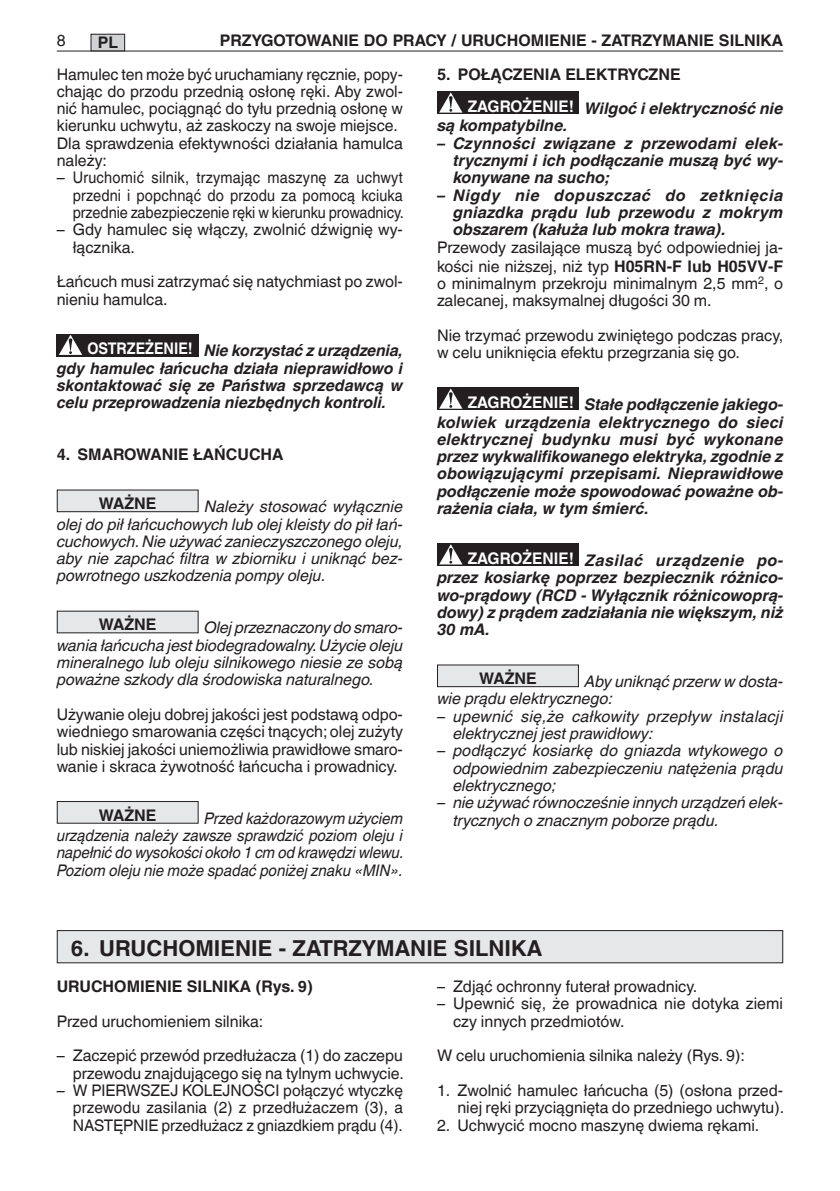
<style>
.page{position:relative;width:840px;height:1191px;background:#fff}
.page>*{position:absolute;margin:0;border:0;box-sizing:border-box;transform-origin:0 0}
.Normale{font:700 22px "Helvetica World";color:#231f20}
.Normale-2{font:16px/17.2px "Helvetica World";color:#231f20}
.Normale-3{font:italic 700 16px/17.4px "Helvetica World";color:#231f20;text-align:justify}
.t1{font:italic 16px/17.4px "Helvetica World";color:#231f20}
.t2{font:italic 16px/17.2px "Helvetica World";color:#231f20;text-align:justify;scale:.94 1}
.Normale-4{font:700 16px "Helvetica World";color:#231f20}
.Normale-5{font:700 16px "Helvetica World";color:#fff}
.Normale-6{font:700 16px "Helvetica World";color:#fff;scale:.9 1}
.s1{font-family:"Helvetica";font-weight:700}
</style>
<div class="page">
<hr style="left:57px;top:51px;width:725px;height:1px;background:#231f20">
<div style="left:91px;top:34px;width:34px;height:17px;background:#d1d2d4"></div>
<div style="left:91px;top:34px;width:34px;height:17px;border:1px solid #231f20"></div>
<div style="left:465px;top:91px;width:113px;height:23px;background:#231f20"></div>
<div style="left:437px;top:91px;width:28px;height:23px;background:#231f20"></div>
<svg style="left:439px;top:92px;width:23px;height:21px"></svg>
<svg style="left:448px;top:96px;width:4px;height:12px"></svg>
<div style="left:465px;top:387px;width:113px;height:23px;background:#231f20"></div>
<div style="left:437px;top:387px;width:28px;height:23px;background:#231f20"></div>
<svg style="left:439px;top:388px;width:23px;height:21px"></svg>
<svg style="left:448px;top:392px;width:4px;height:12px"></svg>
<div style="left:465px;top:543px;width:113px;height:23px;background:#231f20"></div>
<svg style="left:437px;top:543px;width:28px;height:23px"></svg>
<svg style="left:439px;top:544px;width:23px;height:20px"></svg>
<svg style="left:448px;top:548px;width:4px;height:12px"></svg>
<div style="left:437px;top:665px;width:141px;height:21px;background:#e6e7e9"></div>
<div style="left:437px;top:664px;width:141px;height:23px;border:1px solid #231f20"></div>
<div style="left:85px;top:334px;width:113px;height:22px;background:#231f20"></div>
<div style="left:57px;top:334px;width:28px;height:22px;background:#231f20"></div>
<svg style="left:59px;top:335px;width:23px;height:20px"></svg>
<div style="left:57px;top:490px;width:141px;height:22px;background:#e6e7e9"></div>
<div style="left:57px;top:489px;width:141px;height:23px;border:1px solid #231f20"></div>
<div style="left:57px;top:611px;width:141px;height:22px;background:#e6e7e9"></div>
<div style="left:57px;top:801px;width:141px;height:22px;background:#e6e7e9"></div>
<div style="left:57px;top:801px;width:141px;height:22px;border:1px solid #231f20"></div>
<div style="left:57px;top:930px;width:725px;height:32px;background:#e6e7e9"></div>
<div style="left:57px;top:930px;width:725px;height:33px;border:1px solid #231f20"></div>
<p class="Normale-2" style="left:57px;top:31px;width:10px">8</p>
<p class="Normale-4" style="left:98px;top:33px;width:22px">PL</p>
<p class="Normale-4" style="left:220px;top:31px;width:564px">PRZYGOTOWANIE DO PRACY / URUCHOMIENIE - ZATRZYMANIE SILNIKA</p>
<p class="Normale-2" style="left:57px;top:65px;width:347px;text-align:justify">Hamulec ten może być uruchamiany ręcznie, popy&shy;chając do przodu przednią osłonę ręki. Aby zwol&shy;nić hamulec, pociągnąć do tyłu przednią osłonę w kierunku uchwytu, aż zaskoczy na swoje miejsce.</p>
<p class="Normale-2" style="left:57px;top:135px;width:347px">Dla sprawdzenia efektywności działania hamulca należy:</p>
<p class="Normale-2" style="left:73px;top:169px;width:332px;text-align:justify;text-indent:-16px">– Uruchomić silnik, trzymając maszynę za uchwyt przedni i popchnąć do przodu za pomocą kciuka przednie zabezpieczenie ręki w kierunku prowadnicy.</p>
<p class="Normale-2" style="left:73px;top:221px;width:331px;text-indent:-16px">– Gdy hamulec się włączy, zwolnić dźwignię wy&shy;łącznika.</p>
<p class="Normale-2" style="left:57px;top:273px;width:347px">Łańcuch musi zatrzymać się natychmiast po zwol&shy;nieniu hamulca.</p>
<p class="Normale-6" style="left:87px;top:339px;width:118px">OSTRZEŻENIE!</p>
<p class="Normale-3" style="left:57px;top:342px;width:347px;text-indent:147px">Nie korzystać z urządzenia, gdy hamulec łańcucha działa nieprawidłowo i skontaktować się ze Państwa sprzedawcą w celu przeprowadzenia niezbędnych kontroli.</p>
<p class="Normale-4" style="left:57px;top:445px;width:228px">4. SMAROWANIE ŁAŃCUCHA</p>
<p class="Normale-4" style="left:99px;top:494px;width:59px">WAŻNE</p>
<p class="t1" style="left:57px;top:498px;width:347px;text-align:justify;text-indent:147px">Należy stosować wyłącznie olej do pił łańcuchowych lub olej kleisty do pił łań&shy;cuchowych.Nie używać zanieczyszczonego oleju, aby nie zapchać filtra w zbiorniku i uniknąć bez&shy;powrotnego uszkodzenia pompy oleju.</p>
<p class="Normale-4" style="left:99px;top:615px;width:59px">WAŻNE</p>
<p class="t1" style="left:57px;top:619px;width:347px;text-align:justify;text-indent:147px">Olej przeznaczony do smaro&shy;wania łańcucha jest biodegradowalny.Użycie oleju mineralnego lub oleju silnikowego niesie ze sobą poważne szkody dla środowiska naturalnego.</p>
<p class="Normale-2" style="left:57px;top:705px;width:347px;text-align:justify">Używanie oleju dobrej jakości jest podstawą odpo&shy;wiedniego smarowania części tnących; olej zużyty lub niskiej jakości uniemożliwia prawidłowe smaro&shy;wanie i skraca żywotność łańcucha i prowadnicy.</p>
<p class="Normale-4" style="left:99px;top:806px;width:59px">WAŻNE</p>
<p class="t2" style="left:57px;top:809px;width:370px;text-indent:147px">Przed każdorazowym użyciem urządzenia należy zawsze sprawdzić poziom oleju i napełnić do wysokości około 1 cm od krawędzi wlewu.<br>Poziom oleju nie może spadać poniżej znaku «MIN».</p>
<p class="Normale-4" style="left:437px;top:65px;width:245px">5. POŁĄCZENIA ELEKTRYCZNE</p>
<p class="Normale-5" style="left:467px;top:97px;width:108px">ZAGROŻENIE!</p>
<p class="Normale-3" style="left:584px;top:100px;width:200px">Wilgoć i elektryczność nie</p>
<p class="Normale-3" style="left:437px;top:117px;width:132px">są kompatybilne.</p>
<p class="Normale-3" style="left:453px;top:135px;width:331px;text-indent:-16px">– Czynności związane z przewodami elek&shy;trycznymi i ich podłączanie muszą być wy&shy;konywane na sucho;</p>
<p class="Normale-3" style="left:453px;top:186px;width:331px;text-indent:-16px">– Nigdy nie dopuszczać do zetknięcia gniazdka prądu lub przewodu z mokrym obszarem (kałuża lub mokra trawa).</p>
<p class="Normale-2" style="left:437px;top:237px;width:347px;line-height:19.2px">Przewody zasilające muszą być odpowiedniej ja&shy;kości nie niższej, niż typ <span class="s1">H05RN-F lub H05VV-F</span></p>
<p class="Normale-2" style="left:437px;top:275px;width:347px">o minimalnym przekroju minimalnym 2,5 mm<sup>2</sup>, o zalecanej, maksymalnej długości 30 m.</p>
<p class="Normale-2" style="left:437px;top:327px;width:347px">Nie trzymać przewodu zwiniętego podczas pracy, w celu uniknięcia efektu przegrzania się go.</p>
<p class="Normale-5" style="left:467px;top:393px;width:108px">ZAGROŻENIE!</p>
<p class="Normale-3" style="left:437px;top:396px;width:347px;text-indent:147px">Stałe podłączenie jakiego&shy;kolwiek urządzenia elektrycznego do sieci elektrycznej budynku musi być wykonane przez wykwalifikowanego elektryka, zgodnie z obowiązującymi przepisami. Nieprawidłowe podłączenie może spowodować poważne ob&shy;rażenia ciała, w tym śmierć.</p>
<p class="Normale-5" style="left:467px;top:549px;width:108px">ZAGROŻENIE!</p>
<p class="Normale-3" style="left:437px;top:552px;width:347px;text-indent:148px">Zasilać urządzenie po&shy;przez kosiarkę poprzez bezpiecznik różnico&shy;wo-prądowy (RCD - Wyłącznik różnicowoprą&shy;dowy) z prądem zadziałania nie większym, niż 30 mA.</p>
<p class="Normale-4" style="left:479px;top:669px;width:59px">WAŻNE</p>
<p class="t1" style="left:437px;top:673px;width:347px;text-indent:147px">Aby uniknąć przerw w dosta&shy;wie prądu elektrycznego:</p>
<p class="t1" style="left:453px;top:707px;width:331px;text-indent:-16px">– upewnić się,że całkowity przepływ instalacji elektrycznej jest prawidłowy:</p>
<p class="t1" style="left:453px;top:742px;width:331px;text-align:justify;text-indent:-16px">– podłączyć kosiarkę do gniazda wtykowego o odpowiednim zabezpieczeniu natężenia prądu elektrycznego;</p>
<p class="t1" style="left:453px;top:794px;width:331px;text-indent:-16px">– nie używać równocześnie innych urządzeń elek&shy;trycznych o znacznym poborze prądu.</p>
<p class="Normale" style="left:71px;top:936px;width:473px">6. URUCHOMIENIE - ZATRZYMANIE SILNIKA</p>
<p class="Normale-4" style="left:57px;top:977px;width:258px">URUCHOMIENIE SILNIKA (Rys. 9)</p>
<p class="Normale-2" style="left:57px;top:1012px;width:208px">Przed uruchomieniem silnika:</p>
<p class="Normale-2" style="left:57px;top:1047px;width:348px;text-align:right">– Zaczepić przewód przedłużacza (1) do zaczepu przewodu znajdującego się na tylnym uchwycie.</p>
<p class="Normale-2" style="left:73px;top:1081px;width:331px;text-align:justify;text-indent:-16px">– W PIERWSZEJ KOLEJNOŚCI połączyć wtyczkę przewodu zasilania (2) z przedłużaczem (3), a NASTĘPNIE przedłużacz z gniazdkiem prądu (4).</p>
<p class="Normale-2" style="left:437px;top:978px;width:261px">– Zdjąć ochronny futerał prowadnicy.</p>
<p class="Normale-2" style="left:453px;top:995px;width:331px;text-indent:-16px">– Upewnić się, że prowadnica nie dotyka ziemi czy innych przedmiotów.</p>
<p class="Normale-2" style="left:437px;top:1047px;width:309px">W celu uruchomienia silnika należy (Rys. 9):</p>
<p class="Normale-2" style="left:437px;top:1081px;width:348px;text-align:right">1. Zwolnić hamulec łańcucha (5) (osłona przed&shy;niej ręki przyciągnięta do przedniego uchwytu).</p>
<p class="Normale-2" style="left:437px;top:1116px;width:323px">2. Uchwycić mocno maszynę dwiema rękami.</p>
</div>
